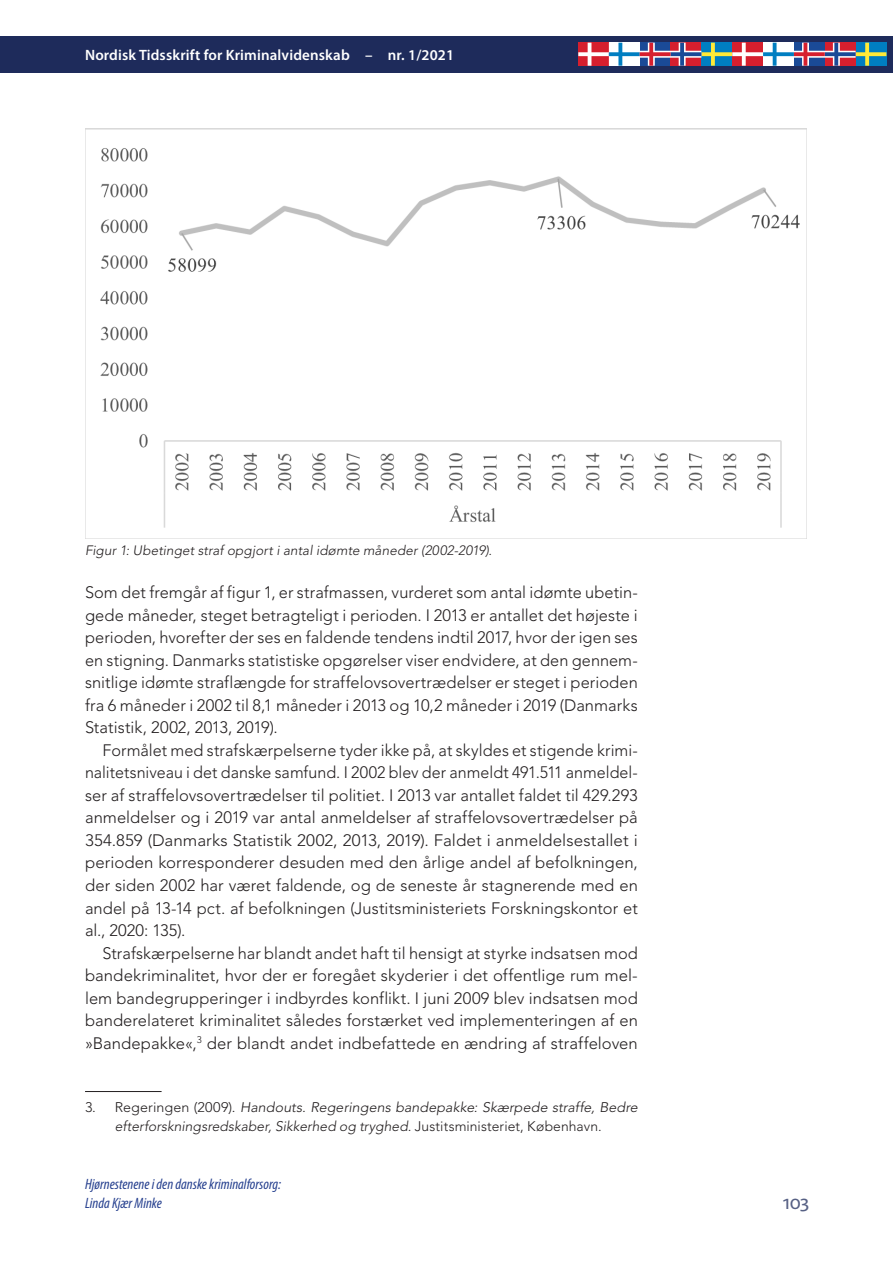
<style>
.page{position:relative;width:893px;height:1263px;background:#fff}
.page>*{position:absolute;margin:0;border:0;box-sizing:border-box;transform-origin:0 0}
.t1{font:21px "Myriad Pro";color:#566084}
.JS_Broedtekst_indryk{font:300 16.5px/22.5px "Avenir LT Std";color:#231f20;text-align:justify}
.JS_Broedtekst{font:300 16.5px/22.5px "Avenir LT Std";color:#231f20;text-align:justify}
.t2{font:italic condensed 15px/19px "Myriad Pro";color:#253f8e}
.t3{font:600 15px "Myriad Pro";letter-spacing:.01em;color:#fff}
.JS_Fodnotetekst{font:italic 300 13.8px/18.8px "Avenir LT Std";letter-spacing:.005em;color:#231f20;text-align:center}
.Figurtekst{font:italic 300 13.5px "Avenir LT Std";letter-spacing:.01em;color:#231f20}
.s1{font-style:normal}
</style>
<div class="page">
<div style="left:0;top:36px;width:893px;height:36px;background:#1e2b5b"></div>
<svg style="left:578px;top:43px;width:308px;height:23px;background:#9a8196"></svg>
<img style="left:85px;top:129px;width:721px;height:409px">
<hr style="left:85px;top:1091px;width:77px;height:1px;background:#231f20">
<p class="t3" style="left:85px;top:45px;width:371px">Nordisk Tidsskrift for Kriminalvidenskab – nr. 1/2021</p>
<p class="Figurtekst" style="left:85px;top:542px;width:409px">Figur 1: Ubetinget straf opgjort i antal idømte måneder (2002-2019).</p>
<p class="JS_Broedtekst" style="left:85px;top:582px;width:554px">Som det fremgår af figur 1, er strafmassen, vurderet som antal idømte ubetin&shy;gede måneder, steget betragteligt i perioden. I 2013 er antallet det højeste i perioden, hvorefter der ses en faldende tendens indtil 2017, hvor der igen ses en stigning. Danmarks statistiske opgørelser viser endvidere, at den gennem&shy;snitlige idømte straflængde for straffelovsovertrædelser er steget i perioden fra 6 måneder i 2002 til 8,1 måneder i 2013 og 10,2 måneder i 2019 (Danmarks Statistik, 2002, 2013, 2019).</p>
<p class="JS_Broedtekst_indryk" style="left:85px;top:739px;width:554px;text-indent:17px">Formålet med strafskærpelserne tyder ikke på, at skyldes et stigende krimi&shy;nalitetsniveau i det danske samfund. I 2002 blev der anmeldt 491.511 anmeldel&shy;ser af straffelovsovertrædelser til politiet. I 2013 var antallet faldet til 429.293 anmeldelser og i 2019 var antal anmeldelser af straffelovsovertrædelser på 354.859 (Danmarks Statistik 2002, 2013, 2019). Faldet i anmeldelsestallet i perioden korresponderer desuden med den årlige andel af befolkningen, der siden 2002 har været faldende, og de seneste år stagnerende med en andel på 13-14 pct. af befolkningen (Justitsministeriets Forskningskontor et al., 2020: 135).</p>
<p class="JS_Broedtekst_indryk" style="left:85px;top:942px;width:554px;text-indent:17px">Strafskærpelserne har blandt andet haft til hensigt at styrke indsatsen mod bandekriminalitet, hvor der er foregået skyderier i det offentlige rum mel&shy;lem bandegrupperinger i indbyrdes konflikt. I juni 2009 blev indsatsen mod banderelateret kriminalitet således forstærket ved implementeringen af en »Bandepakke«,<sup>3</sup> der blandt andet indbefattede en ændring af straffeloven</p>
<p class="JS_Fodnotetekst" style="left:85px;top:1098px;width:554px"><span class="s1">3. Regeringen (2009).</span> Handouts. Regeringens bandepakke: Skærpede straffe, Bedre efterforskningsredskaber, Sikkerhed og tryghed. <span class="s1">Justitsministeriet, København.</span></p>
<p class="t2" style="left:85px;top:1175px;width:197px">Hjørnestenene i den danske kriminalforsorg:<br>Linda Kjær Minke</p>
<p class="t1" style="left:783px;top:1189px;width:28px">103</p>
</div>
